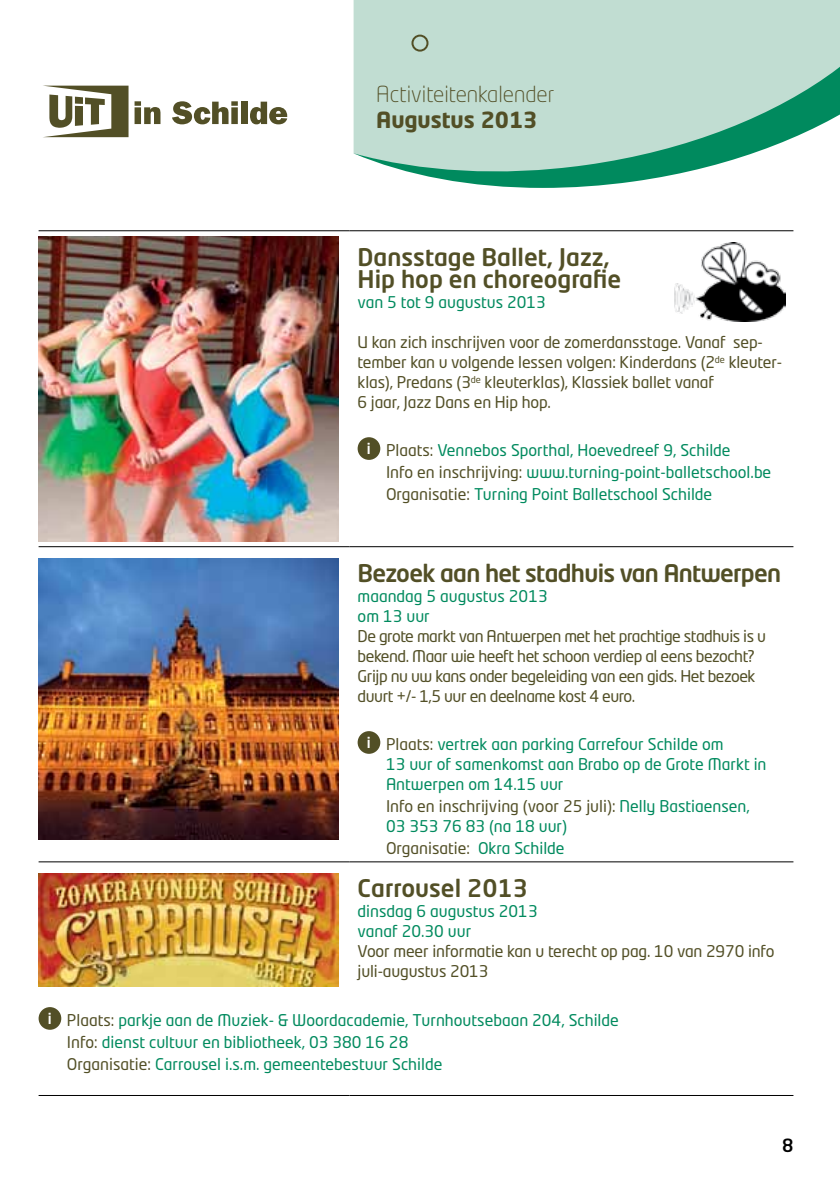
<style>
.page{position:relative;width:840px;height:1191px;background:#fff}
.page>*{position:absolute;margin:0;border:0;box-sizing:border-box;transform-origin:0 0}
.t1{font:500 24px/22px "Neo Tech Std";color:#524f26}
.t2{font:500 24px "Neo Tech Std";letter-spacing:-.03em;color:#524f26}
.t3{font:300 22px "Neo Tech Std";color:#524f26}
.t4{font:700 22px "Neo Tech Std";color:#524f26}
.t5{font:500 18px "Neo Tech Std";color:#000}
.t6{font:16px/20px "Neo Tech Std";color:#008a5e}
.t7{font:16px/20px "Neo Tech Std";letter-spacing:-.01em;color:#524f26}
.t8{font:16px/20px "Neo Tech Std";letter-spacing:-.03em;color:#524f26}
.s1{font-weight:500;font-size:14.6px;color:#fff}
.s2{color:#524f26}
.s3{color:#008a5e}
</style>
<div class="page">
<svg style="left:44px;top:86px;width:84px;height:51px"></svg>
<svg style="left:134px;top:101px;width:26px;height:23px"></svg>
<svg style="left:172px;top:101px;width:66px;height:23px"></svg>
<div style="left:241px;top:102px;width:6px;height:22px;background:#524f26"></div>
<svg style="left:250px;top:102px;width:37px;height:22px"></svg>
<svg style="left:353px;top:0;width:486px;height:188px;background:#b0d6c9"></svg>
<div style="left:411px;top:35px;width:17px;height:17px;border:2px solid #524f26;border-radius:50%"></div>
<hr style="left:39px;top:230px;width:310px;height:1px;background:#000">
<hr style="left:349px;top:230px;width:444px;height:1px;background:#000">
<hr style="left:39px;top:546px;width:310px;height:1px;background:#000">
<hr style="left:349px;top:546px;width:444px;height:1px;background:#000">
<hr style="left:39px;top:861px;width:310px;height:1px;background:#000">
<hr style="left:349px;top:861px;width:444px;height:1px;background:#000">
<hr style="left:39px;top:1095px;width:310px;height:1px;background:#000">
<hr style="left:349px;top:1095px;width:444px;height:1px;background:#000">
<img style="left:39px;top:236px;width:299px;height:305px">
<img style="left:674px;top:242px;width:111px;height:80px">
<div style="left:357px;top:437px;width:23px;height:23px;background:#524f26;border-radius:50%"></div>
<img style="left:39px;top:558px;width:299px;height:281px">
<div style="left:357px;top:731px;width:23px;height:23px;background:#524f26;border-radius:50%"></div>
<img style="left:39px;top:873px;width:299px;height:113px">
<div style="left:39px;top:1007px;width:22px;height:22px;background:#524f26;border-radius:50%"></div>
<h2 class="t3" style="left:376px;top:81px;width:180px">Activiteitenkalender</h2>
<h2 class="t4" style="left:376px;top:106px;width:163px">Augustus 2013</h2>
<h1 class="t1" style="left:357px;top:246px;width:265px">Dansstage Ballet, Jazz,<br>Hip hop en choreografie</h1>
<p class="t6" style="left:357px;top:292px;width:190px">van 5 tot 9 augustus 2013</p>
<p class="t7" style="left:357px;top:332px;width:426px">U kan zich inschrijven voor de zomerdansstage. Vanaf sep&shy;tember kan u volgende lessen volgen: Kinderdans (2<sup>de</sup> kleuter&shy;klas), Predans (3<sup>de</sup> kleuterklas), Klassiek ballet vanaf<br>6 jaar, Jazz Dans en Hip hop.</p>
<p class="t6" style="left:386px;top:439px;width:386px;line-height:22px;text-indent:-19px"><span class="s1">i</span> <span class="s2">Plaats:</span> Vennebos Sporthal, Hoevedreef 9, Schilde<br><span class="s2">Info en inschrijving:</span> www.turning-point-balletschool.be<br><span class="s2">Organisatie:</span> Turning Point Balletschool Schilde</p>
<h1 class="t2" style="left:357px;top:558px;width:425px">Bezoek aan het stadhuis van Antwerpen</h1>
<p class="t6" style="left:357px;top:586px;width:191px">maandag 5 augustus 2013 om 13 uur</p>
<p class="t8" style="left:357px;top:626px;width:410px">De grote markt van Antwerpen met het prachtige stadhuis is u bekend. Maar wie heeft het schoon verdiep al eens bezocht?<br>Grijp nu uw kans onder begeleiding van een gids. Het bezoek duurt +/- 1,5 uur en deelname kost 4 euro.</p>
<p class="t6" style="left:386px;top:733px;width:382px;text-indent:-19px"><span class="s1">i</span> <span class="s2">Plaats:</span> vertrek aan parking Carrefour Schilde om<br>13 uur of samenkomst aan Brabo op de Grote Markt in<br>Antwerpen om 14.15 uur</p>
<p class="t6" style="left:386px;top:795px;width:365px"><span class="s2">Info en inschrijving (voor 25 juli):</span> Nelly Bastiaensen,<br>03 353 76 83 (na 18 uur)</p>
<p class="t7" style="left:386px;top:837px;width:180px">Organisatie: <span class="s3">Okra Schilde</span></p>
<h1 class="t1" style="left:357px;top:877px;width:172px">Carrousel 2013</h1>
<p class="t6" style="left:357px;top:901px;width:181px">dinsdag 6 augustus 2013 vanaf 20.30 uur</p>
<p class="t7" style="left:357px;top:941px;width:418px">Voor meer informatie kan u terecht op pag. 10 van 2970 info juli-augustus 2013</p>
<p class="t6" style="left:67px;top:1008px;width:553px;line-height:22px;text-indent:-19px"><span class="s1">i</span> <span class="s2">Plaats:</span> parkje aan de Muziek- &amp; Woordacademie, Turnhoutsebaan 204, Schilde<br><span class="s2">Info:</span> dienst cultuur en bibliotheek, 03 380 16 28<br><span class="s2">Organisatie:</span> Carrousel i.s.m. gemeentebestuur Schilde</p>
<p class="t5" style="left:781px;top:1133px;width:13px">8</p>
</div>
